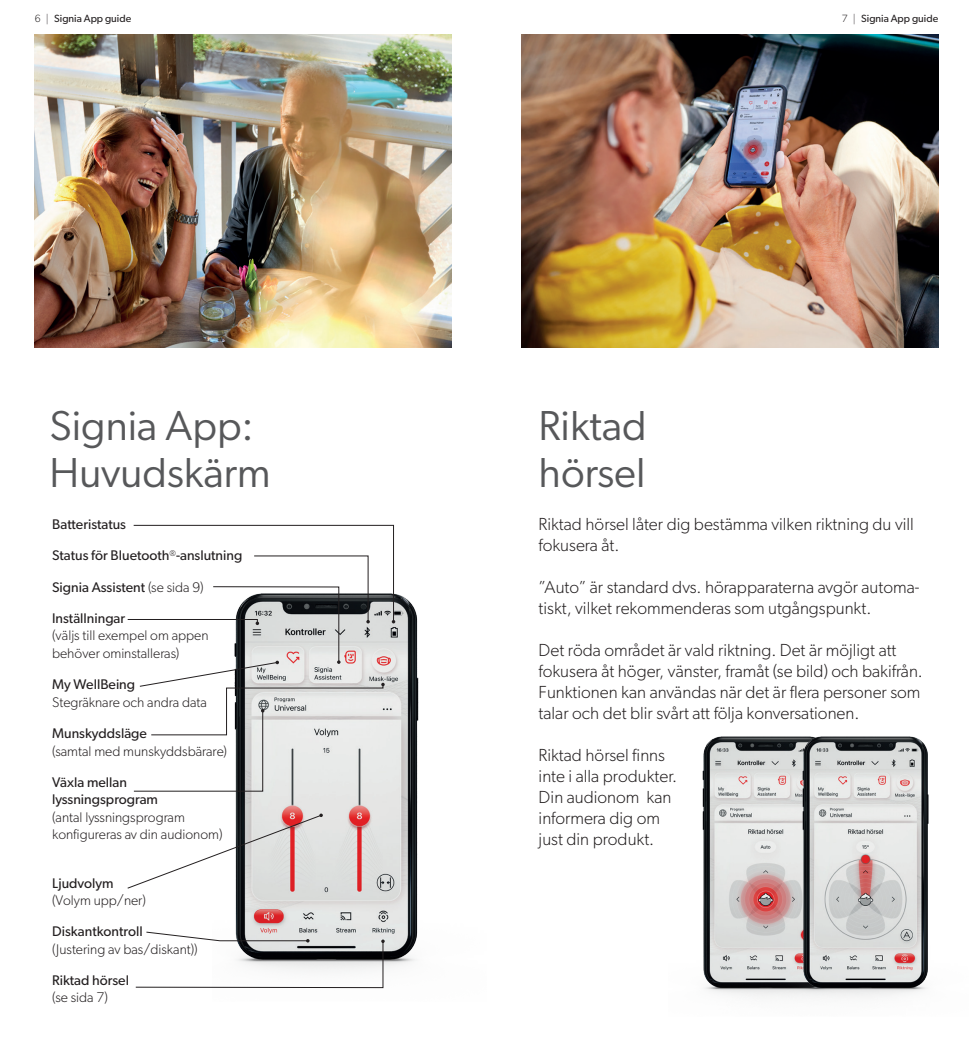
<style>
.page{position:relative;width:973px;height:1042px;background:#fff}
.page>*{position:absolute;margin:0;border:0;box-sizing:border-box;transform-origin:0 0}
.t1{font:42px/46.2px "Gibson";color:#57585a}
.t2{font:300 17.5px/21px "Gibson";color:#231f20}
.t3{font:300 14px/17.5px "Gibson";color:#231f20}
.t4{font:14px/17.5px "Gibson";color:#231f20}
.t5{font:10.5px "Gibson";color:#231f20}
.t6{font:300 10.5px "Gibson";color:#231f20}
.s1{font-weight:300}
</style>
<div class="page">
<img style="left:35px;top:35px;width:416px;height:312px">
<img style="left:521px;top:35px;width:417px;height:312px">
<img style="left:235px;top:594px;width:184px;height:395px">
<img style="left:702px;top:736px;width:227px;height:262px">
<svg style="left:127px;top:813px;width:196px;height:76px"></svg>
<svg style="left:135px;top:931px;width:249px;height:57px"></svg>
<svg style="left:127px;top:524px;width:268px;height:268px"></svg>
<p class="t6" style="left:35px;top:12px;width:7px">6</p>
<p class="t5" style="left:54px;top:13px;width:78px">Signia App guide</p>
<p class="t6" style="left:841px;top:12px;width:7px">7</p>
<p class="t5" style="left:861px;top:13px;width:78px">Signia App guide</p>
<h1 class="t1" style="left:50px;top:402px;width:222px">Signia App:<br>Huvudskärm</h1>
<p class="t4" style="left:52px;top:515px;width:75px">Batteristatus</p>
<p class="t4" style="left:52px;top:547px;width:192px">Status för Bluetooth<sup>®</sup>-anslutning</p>
<p class="t4" style="left:52px;top:578px;width:153px">Signia Assistent <span class="s1">(se sida 9)</span></p>
<p class="t4" style="left:52px;top:609px;width:75px">Inställningar</p>
<p class="t3" style="left:52px;top:627px;width:158px">(väljs till exempel om appen behöver ominstalleras)</p>
<p class="t4" style="left:52px;top:675px;width:85px">My WellBeing</p>
<p class="t3" style="left:52px;top:693px;width:156px">Stegräknare och andra data</p>
<p class="t4" style="left:52px;top:724px;width:96px">Munskyddsläge</p>
<p class="t3" style="left:52px;top:742px;width:176px">(samtal med munskyddsbärare)</p>
<p class="t4" style="left:52px;top:773px;width:107px">Växla mellan lyssningsprogram</p>
<p class="t3" style="left:52px;top:808px;width:172px">(antal lyssningsprogram konfigureras av din audionom)</p>
<p class="t4" style="left:52px;top:874px;width:63px">Ljudvolym</p>
<p class="t3" style="left:52px;top:891px;width:95px">(Volym upp/ner)</p>
<p class="t4" style="left:52px;top:922px;width:92px">Diskantkontroll</p>
<p class="t3" style="left:52px;top:940px;width:147px">(Justering av bas/diskant))</p>
<p class="t4" style="left:52px;top:971px;width:78px">Riktad hörsel</p>
<p class="t3" style="left:52px;top:988px;width:57px">(se sida 7)</p>
<h1 class="t1" style="left:538px;top:402px;width:109px">Riktad hörsel</h1>
<p class="t2" style="left:538px;top:513px;width:376px">Riktad hörsel låter dig bestämma vilken riktning du vill fokusera åt.</p>
<p class="t2" style="left:538px;top:576px;width:382px">”Auto” är standard dvs. hörapparaterna avgör automa&shy;tiskt, vilket rekommenderas som utgångspunkt.</p>
<p class="t2" style="left:538px;top:639px;width:386px">Det röda området är vald riktning. Det är möjligt att fokusera åt höger, vänster, framåt (se bild) och bakifrån.<br>Funktionen kan användas när det är flera personer som talar och det blir svårt att följa konversationen.</p>
<p class="t2" style="left:538px;top:744px;width:140px">Riktad hörsel finns inte i alla produkter.<br>Din audionom kan informera dig om just din produkt.</p>
</div>
